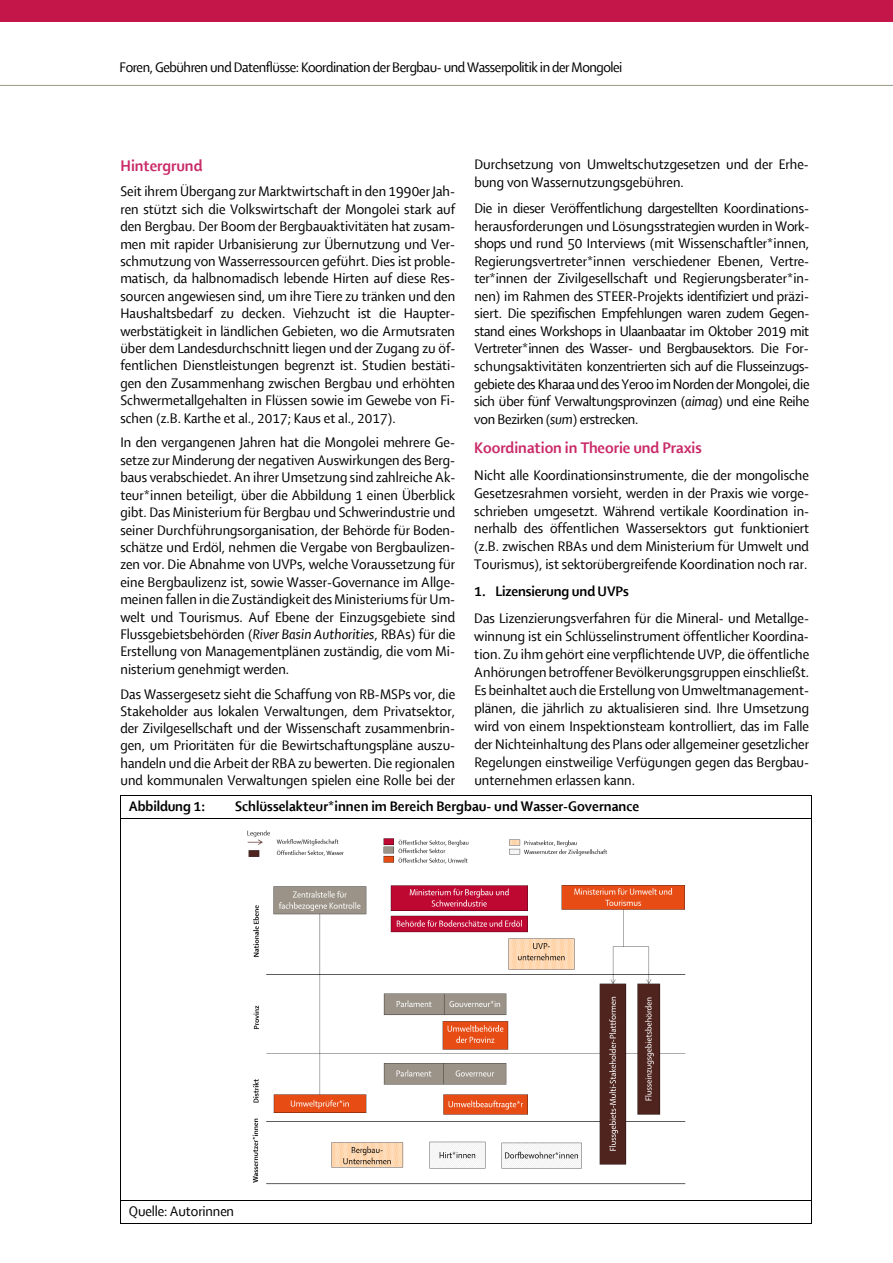
<style>
.page{position:relative;width:893px;height:1263px;background:#fff}
.page>*{position:absolute;margin:0;border:0;box-sizing:border-box;transform-origin:0 0}
.t1{font:16.5px "Shaker RB";color:#c92967}
.t2{font:15px/17.4px "Shaker R";color:#000;text-align:justify}
.t3{font:15px "Shaker RB";color:#000}
.t4{font:15px "Shaker R";letter-spacing:-.025em;color:#000}
.s1{font-family:"Shaker RI"}
</style>
<div class="page">
<div style="left:0;top:0;width:893px;height:21px;background:#c51649"></div>
<hr style="left:0;top:85px;width:893px;height:1px;background:#9f988a">
<hr style="left:121px;top:795px;width:690px;height:1px;background:#000">
<svg style="left:120px;top:795px;width:1px;height:24px"></svg>
<hr style="left:121px;top:818px;width:690px;height:1px;background:#000">
<svg style="left:811px;top:795px;width:1px;height:24px"></svg>
<hr style="left:120px;top:819px;width:1px;height:381px;background:#000">
<hr style="left:811px;top:819px;width:1px;height:381px;background:#000">
<hr style="left:121px;top:1200px;width:690px;height:1px;background:#000">
<svg style="left:120px;top:1200px;width:1px;height:24px"></svg>
<hr style="left:121px;top:1223px;width:690px;height:1px;background:#000">
<svg style="left:811px;top:1200px;width:1px;height:24px"></svg>
<img style="left:247px;top:830px;width:439px;height:355px">
<p class="t4" style="left:120px;top:59px;width:504px">Foren, Gebühren und Datenflüsse: Koordination der Bergbau- und Wasserpolitik in der Mongolei</p>
<p class="t1" style="left:120px;top:156px;width:84px">Hintergrund</p>
<p class="t2" style="left:120px;top:183px;width:337px">Seit ihrem Übergang zur Marktwirtschaft in den 1990er Jah&shy;ren stützt sich die Volkswirtschaft der Mongolei stark auf den Bergbau. Der Boom der Bergbauaktivitäten hat zusam&shy;men mit rapider Urbanisierung zur Übernutzung und Ver&shy;schmutzung von Wasserressourcen geführt. Dies ist proble&shy;matisch, da halbnomadisch lebende Hirten auf diese Res&shy;sourcen angewiesen sind, um ihre Tiere zu tränken und den Haushaltsbedarf zu decken. Viehzucht ist die Haupter&shy;werbstätigkeit in ländlichen Gebieten, wo die Armutsraten über dem Landesdurchschnitt liegen und der Zugang zu öf&shy;fentlichen Dienstleistungen begrenzt ist. Studien bestäti&shy;gen den Zusammenhang zwischen Bergbau und erhöhten Schwermetallgehalten in Flüssen sowie im Gewebe von Fi&shy;schen (z.B. Karthe et al., 2017; Kaus et al., 2017).</p>
<p class="t2" style="left:120px;top:434px;width:337px">In den vergangenen Jahren hat die Mongolei mehrere Ge&shy;setze zur Minderung der negativen Auswirkungen des Berg&shy;baus verabschiedet. An ihrer Umsetzung sind zahlreiche Ak&shy;teur*innen beteiligt, über die Abbildung 1 einen Überblick gibt. Das Ministerium für Bergbau und Schwerindustrie und seiner Durchführungsorganisation, der Behörde für Boden&shy;schätze und Erdöl, nehmen die Vergabe von Bergbaulizen&shy;zen vor. Die Abnahme von UVPs, welche Voraussetzung für eine Bergbaulizenz ist, sowie Wasser-Governance im Allge&shy;meinen fallen in die Zuständigkeit des Ministeriums für Um&shy;welt und Tourismus. Auf Ebene der Einzugsgebiete sind Flussgebietsbehörden (<span class="s1">River Basin Authorities</span>, RBAs) für die Erstellung von Managementplänen zuständig, die vom Mi&shy;nisterium genehmigt werden.</p>
<p class="t2" style="left:120px;top:685px;width:336px">Das Wassergesetz sieht die Schaffung von RB-MSPs vor, die Stakeholder aus lokalen Verwaltungen, dem Privatsektor, der Zivilgesellschaft und der Wissenschaft zusammenbrin&shy;gen, um Prioritäten für die Bewirtschaftungspläne auszu&shy;handeln und die Arbeit der RBA zu bewerten. Die regionalen und kommunalen Verwaltungen spielen eine Rolle bei der</p>
<p class="t2" style="left:474px;top:156px;width:336px">Durchsetzung von Umweltschutzgesetzen und der Erhe&shy;bung von Wassernutzungsgebühren.</p>
<p class="t2" style="left:474px;top:200px;width:337px">Die in dieser Veröffentlichung dargestellten Koordinations&shy;herausforderungen und Lösungsstrategien wurden in Work&shy;shops und rund 50 Interviews (mit Wissenschaftler*innen, Regierungsvertreter*innen verschiedener Ebenen, Vertre&shy;ter*innen der Zivilgesellschaft und Regierungsberater*in&shy;nen) im Rahmen des STEER-Projekts identifiziert und präzi&shy;siert. Die spezifischen Empfehlungen waren zudem Gegen&shy;stand eines Workshops in Ulaanbaatar im Oktober 2019 mit Vertreter*innen des Wasser- und Bergbausektors. Die For&shy;schungsaktivitäten konzentrierten sich auf die Flusseinzugs&shy;gebiete des Kharaa und des Yeroo im Norden der Mongolei, die sich über fünf Verwaltungsprovinzen (<span class="s1">aimag</span>) und eine Reihe von Bezirken (<span class="s1">sum</span>) erstrecken.</p>
<p class="t1" style="left:474px;top:439px;width:229px">Koordination in Theorie und Praxis</p>
<p class="t2" style="left:474px;top:467px;width:336px">Nicht alle Koordinationsinstrumente, die der mongolische Gesetzesrahmen vorsieht, werden in der Praxis wie vorge&shy;schrieben umgesetzt. Während vertikale Koordination in&shy;nerhalb des öffentlichen Wassersektors gut funktioniert (z.B. zwischen RBAs und dem Ministerium für Umwelt und Tourismus), ist sektorübergreifende Koordination noch rar.</p>
<p class="t3" style="left:474px;top:583px;width:156px">1. Lizensierung und UVPs</p>
<p class="t2" style="left:474px;top:609px;width:336px;line-height:18px">Das Lizenzierungsverfahren für die Mineral- und Metallge&shy;winnung ist ein Schlüsselinstrument öffentlicher Koordina&shy;tion. Zu ihm gehört eine verpflichtende UVP, die öffentliche Anhörungen betroffener Bevölkerungsgruppen einschließt.<br>Es beinhaltet auch die Erstellung von Umweltmanagement&shy;plänen, die jährlich zu aktualisieren sind. Ihre Umsetzung wird von einem Inspektionsteam kontrolliert, das im Falle der Nichteinhaltung des Plans oder allgemeiner gesetzlicher Regelungen einstweilige Verfügungen gegen das Bergbau&shy;unternehmen erlassen kann.</p>
<p class="t3" style="left:129px;top:798px;width:78px">Abbildung 1:</p>
<p class="t3" style="left:235px;top:798px;width:405px">Schlüsselakteur*innen im Bereich Bergbau- und Wasser-Governance</p>
<p class="t2" style="left:129px;top:1202px;width:107px">Quelle: Autorinnen</p>
</div>
